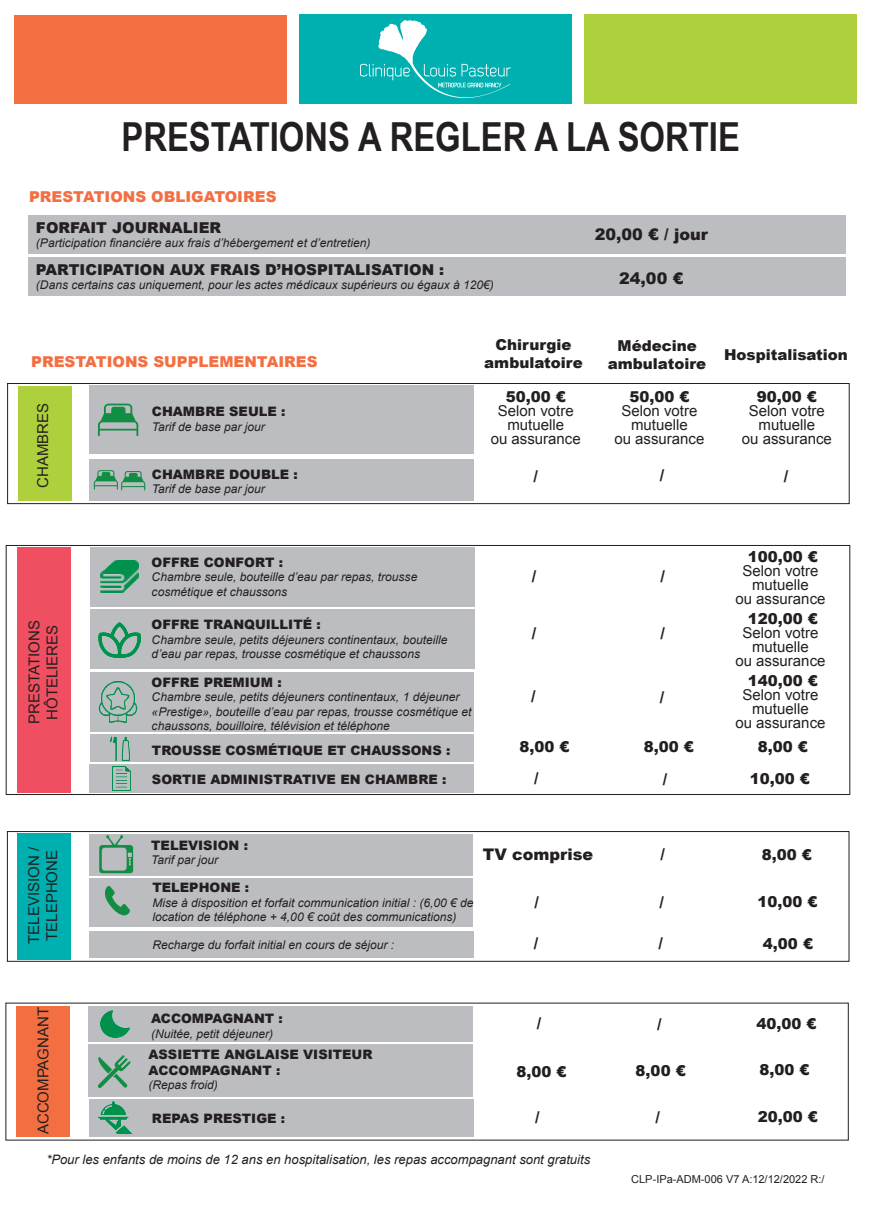
<style>
.page{position:relative;width:871px;height:1219px;background:#fff}
.page>*{position:absolute;margin:0;border:0;box-sizing:border-box;transform-origin:0 0}
.t1{font:700 40px "Arial Narrow";color:#231f20}
.t2{font:900 16px "Arial";color:#231f20}
.t3{font:15px/14px "Arial";color:#231f20;text-align:center}
.t4{font:900 15px/18px "Arial";color:#231f20;text-align:center}
.t5{font:900 15px "Arial";color:#f36f42}
.t6{font:900 13px/15.6px "Arial";color:#231f20}
.t7{font:italic 13px "Arial";color:#231f20}
.t8{font:italic 12px/14.4px "Arial";color:#231f20}
.t9{font:11px "Arial";color:#231f20}
</style>
<div class="page">
<div style="left:90px;top:734px;width:383px;height:28px;background:#bcbdc0"></div>
<div style="left:88px;top:1044px;width:384px;height:53px;background:#bcbdc0"></div>
<div style="left:7px;top:831px;width:842px;height:131px;border:1px solid #231f20"></div>
<div style="left:89px;top:931px;width:384px;height:27px;background:#bcbdc0"></div>
<div style="left:7px;top:383px;width:842px;height:121px;border:1px solid #231f20"></div>
<div style="left:29px;top:215px;width:816px;height:39px;background:#bcbdc0"></div>
<div style="left:14px;top:15px;width:272px;height:88px;background:#f36f42"></div>
<div style="left:584px;top:14px;width:272px;height:89px;background:#afd03d"></div>
<div style="left:299px;top:14px;width:272px;height:89px;background:#00afb0"></div>
<div style="left:29px;top:257px;width:816px;height:39px;background:#bcbdc0"></div>
<img style="left:360px;top:21px;width:150px;height:77px">
<div style="left:90px;top:385px;width:383px;height:69px;background:#bcbdc0"></div>
<div style="left:88px;top:1006px;width:384px;height:35px;background:#bcbdc0"></div>
<svg style="left:98px;top:404px;width:40px;height:32px"></svg>
<div style="left:16px;top:1006px;width:54px;height:131px;background:#f36f42"></div>
<div style="left:17px;top:833px;width:54px;height:126px;background:#00afb0"></div>
<div style="left:18px;top:386px;width:53px;height:114px;background:#afd03d"></div>
<div style="left:90px;top:459px;width:383px;height:41px;background:#bcbdc0"></div>
<svg style="left:98px;top:1055px;width:33px;height:33px"></svg>
<div style="left:89px;top:834px;width:384px;height:41px;background:#bcbdc0"></div>
<svg style="left:99px;top:835px;width:34px;height:38px"></svg>
<div style="left:89px;top:879px;width:384px;height:48px;background:#bcbdc0"></div>
<div style="left:90px;top:672px;width:383px;height:59px;background:#bcbdc0"></div>
<div style="left:17px;top:547px;width:54px;height:246px;background:#ef4f61"></div>
<div style="left:90px;top:610px;width:384px;height:59px;background:#bcbdc0"></div>
<div style="left:90px;top:547px;width:384px;height:59px;background:#bcbdc0"></div>
<div style="left:6px;top:545px;width:844px;height:250px;border:1px solid #231f20"></div>
<svg style="left:105px;top:886px;width:25px;height:30px"></svg>
<img style="left:98px;top:622px;width:43px;height:35px">
<img style="left:98px;top:681px;width:40px;height:41px">
<img style="left:101px;top:560px;width:37px;height:33px">
<div style="left:90px;top:765px;width:383px;height:28px;background:#bcbdc0"></div>
<img style="left:101px;top:1010px;width:28px;height:28px">
<img style="left:110px;top:737px;width:19px;height:23px">
<img style="left:112px;top:767px;width:19px;height:24px">
<div style="left:89px;top:1100px;width:384px;height:37px;background:#bcbdc0"></div>
<img style="left:99px;top:1101px;width:33px;height:33px">
<svg style="left:94px;top:470px;width:51px;height:20px"></svg>
<h1 class="t1" style="left:121px;top:106px;width:619px">PRESTATIONS A REGLER A LA SORTIE</h1>
<p class="t5" style="left:29px;top:186px;width:249px">PRESTATIONS OBLIGATOIRES</p>
<p class="t4" style="left:36px;top:218px;width:187px">FORFAIT JOURNALIER</p>
<p class="t8" style="left:36px;top:236px;width:336px">(Participation financière aux frais d’hébergement et d’entretien)</p>
<p class="t4" style="left:36px;top:260px;width:409px">PARTICIPATION AUX FRAIS D’HOSPITALISATION :</p>
<p class="t8" style="left:36px;top:278px;width:459px">(Dans certains cas uniquement, pour les actes médicaux supérieurs ou égaux à 120€)</p>
<h2 class="t2" style="left:619px;top:266px;width:66px">24,00 €</h2>
<h2 class="t2" style="left:594px;top:223px;width:114px">20,00 € / jour</h2>
<p class="t5" style="left:31px;top:351px;width:288px">PRESTATIONS SUPPLEMENTAIRES</p>
<p class="t3" style="left:36px;top:488px;width:87px;rotate:-90deg">CHAMBRES</p>
<p class="t6" style="left:152px;top:404px;width:135px">CHAMBRE SEULE :</p>
<p class="t8" style="left:152px;top:420px;width:114px">Tarif de base par jour</p>
<p class="t6" style="left:152px;top:466px;width:147px">CHAMBRE DOUBLE :</p>
<p class="t8" style="left:152px;top:482px;width:114px">Tarif de base par jour</p>
<p class="t4" style="left:484px;top:335px;width:100px">Chirurgie ambulatoire</p>
<p class="t4" style="left:723px;top:345px;width:125px">Hospitalisation</p>
<p class="t4" style="left:607px;top:336px;width:100px">Médecine ambulatoire</p>
<p class="t4" style="left:505px;top:388px;width:62px">50,00 €</p>
<p class="t3" style="left:490px;top:404px;width:92px">Selon votre mutuelle<br>ou assurance</p>
<p class="t4" style="left:629px;top:388px;width:62px">50,00 €</p>
<p class="t3" style="left:614px;top:404px;width:92px">Selon votre mutuelle<br>ou assurance</p>
<p class="t4" style="left:756px;top:388px;width:62px">90,00 €</p>
<p class="t3" style="left:741px;top:404px;width:92px">Selon votre mutuelle<br>ou assurance</p>
<h2 class="t2" style="left:659px;top:464px;width:6px">/</h2>
<h2 class="t2" style="left:533px;top:465px;width:6px">/</h2>
<h2 class="t2" style="left:783px;top:464px;width:6px">/</h2>
<p class="t6" style="left:152px;top:554px;width:133px">OFFRE CONFORT :</p>
<p class="t8" style="left:152px;top:570px;width:267px">Chambre seule, bouteille d’eau par repas, trousse cosmétique et chaussons</p>
<p class="t3" style="left:25px;top:724px;width:105px;line-height:18px;text-align:left;rotate:-90deg">PRESTATIONS<br>HÔTELIERES</p>
<p class="t6" style="left:152px;top:617px;width:170px">OFFRE TRANQUILLITÉ :</p>
<p class="t8" style="left:152px;top:633px;width:297px">Chambre seule, petits déjeuners continentaux, bouteille d’eau par repas, trousse cosmétique et chaussons</p>
<p class="t6" style="left:152px;top:674px;width:131px">OFFRE PREMIUM :</p>
<p class="t8" style="left:152px;top:690px;width:321px">Chambre seule, petits déjeuners continentaux, 1 déjeuner «Prestige», bouteille d’eau par repas, trousse cosmétique et chaussons, bouilloire, télévision et téléphone</p>
<p class="t6" style="left:152px;top:742px;width:300px">TROUSSE COSMÉTIQUE ET CHAUSSONS :</p>
<p class="t6" style="left:152px;top:771px;width:296px">SORTIE ADMINISTRATIVE EN CHAMBRE :</p>
<h2 class="t2" style="left:531px;top:565px;width:6px">/</h2>
<h2 class="t2" style="left:531px;top:621px;width:6px">/</h2>
<h2 class="t2" style="left:660px;top:565px;width:6px">/</h2>
<h2 class="t2" style="left:660px;top:622px;width:6px">/</h2>
<h2 class="t2" style="left:531px;top:685px;width:6px">/</h2>
<h2 class="t2" style="left:659px;top:685px;width:6px">/</h2>
<p class="t4" style="left:747px;top:547px;width:72px">100,00 €</p>
<p class="t3" style="left:735px;top:564px;width:92px">Selon votre mutuelle<br>ou assurance</p>
<p class="t4" style="left:747px;top:609px;width:72px">120,00 €</p>
<p class="t3" style="left:735px;top:625px;width:92px">Selon votre mutuelle<br>ou assurance</p>
<p class="t4" style="left:747px;top:671px;width:72px">140,00 €</p>
<p class="t3" style="left:735px;top:688px;width:92px">Selon votre mutuelle<br>ou assurance</p>
<p class="t4" style="left:519px;top:737px;width:52px">8,00 €</p>
<p class="t4" style="left:643px;top:737px;width:52px">8,00 €</p>
<p class="t4" style="left:757px;top:737px;width:52px">8,00 €</p>
<h2 class="t2" style="left:534px;top:767px;width:6px">/</h2>
<h2 class="t2" style="left:662px;top:767px;width:6px">/</h2>
<p class="t4" style="left:749px;top:769px;width:62px">10,00 €</p>
<p class="t3" style="left:25px;top:944px;width:98px;line-height:18px;text-align:left;rotate:-90deg">TELEVISION /<br>TELEPHONE</p>
<p class="t6" style="left:151px;top:837px;width:98px">TELEVISION :</p>
<p class="t8" style="left:151px;top:853px;width:68px">Tarif par jour</p>
<p class="t6" style="left:152px;top:879px;width:98px">TELEPHONE :</p>
<p class="t8" style="left:152px;top:895px;width:322px">Mise à disposition et forfait communication initial : (6,00 € de location de téléphone + 4,00 € coût des communications)</p>
<p class="t8" style="left:152px;top:937px;width:243px">Recharge du forfait initial en cours de séjour :</p>
<h2 class="t2" style="left:660px;top:842px;width:6px">/</h2>
<h2 class="t2" style="left:482px;top:842px;width:112px">TV comprise</h2>
<p class="t4" style="left:761px;top:845px;width:52px">8,00 €</p>
<p class="t4" style="left:757px;top:892px;width:62px">10,00 €</p>
<h2 class="t2" style="left:659px;top:891px;width:6px">/</h2>
<h2 class="t2" style="left:534px;top:891px;width:6px">/</h2>
<h2 class="t2" style="left:533px;top:932px;width:6px">/</h2>
<h2 class="t2" style="left:658px;top:932px;width:6px">/</h2>
<p class="t4" style="left:762px;top:934px;width:52px">4,00 €</p>
<p class="t3" style="left:36px;top:1134px;width:129px;rotate:-90deg">ACCOMPAGNANT</p>
<p class="t6" style="left:151px;top:1010px;width:133px">ACCOMPAGNANT :</p>
<p class="t8" style="left:151px;top:1026px;width:124px">(Nuitée, petit déjeuner)</p>
<p class="t6" style="left:148px;top:1047px;width:225px">ASSIETTE ANGLAISE VISITEUR<br>ACCOMPAGNANT :</p>
<p class="t8" style="left:148px;top:1078px;width:71px">(Repas froid)</p>
<h2 class="t2" style="left:536px;top:1012px;width:6px">/</h2>
<h2 class="t2" style="left:657px;top:1012px;width:6px">/</h2>
<p class="t4" style="left:756px;top:1014px;width:62px">40,00 €</p>
<p class="t4" style="left:516px;top:1062px;width:52px">8,00 €</p>
<p class="t4" style="left:635px;top:1061px;width:52px">8,00 €</p>
<p class="t4" style="left:759px;top:1060px;width:52px">8,00 €</p>
<p class="t6" style="left:152px;top:1110px;width:135px">REPAS PRESTIGE :</p>
<h2 class="t2" style="left:535px;top:1105px;width:6px">/</h2>
<h2 class="t2" style="left:655px;top:1106px;width:6px">/</h2>
<p class="t4" style="left:757px;top:1107px;width:62px">20,00 €</p>
<p class="t7" style="left:46px;top:1151px;width:545px">*Pour les enfants de moins de 12 ans en hospitalisation, les repas accompagnant sont gratuits</p>
<p class="t9" style="left:631px;top:1171px;width:195px">CLP-IPa-ADM-006 V7 A:12/12/2022 R:/</p>
</div>
